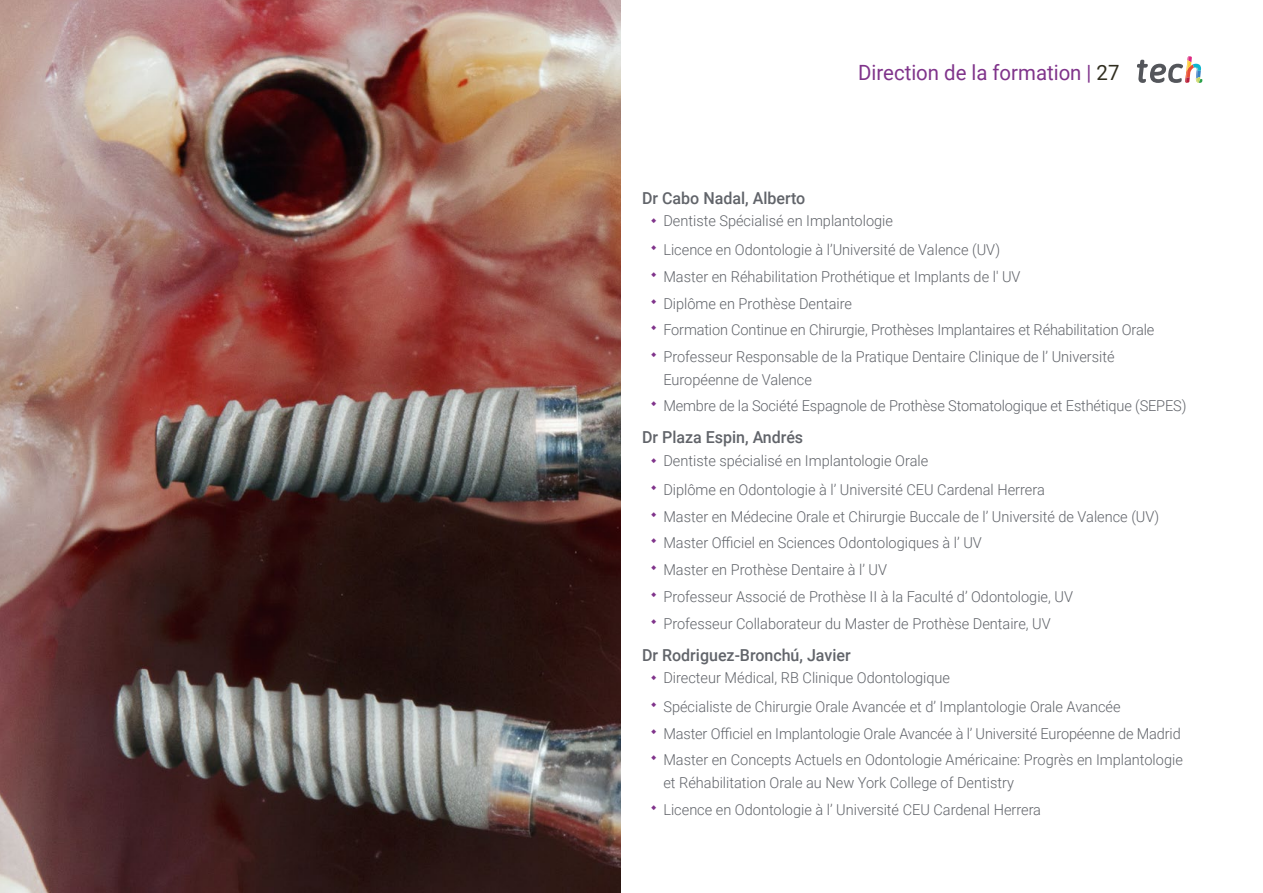
<style>
.page{position:relative;width:1263px;height:893px;background:#fff}
.page>*{position:absolute;margin:0;border:0;box-sizing:border-box;transform-origin:0 0}
.t1{font:21px "Roboto";color:#80348b}
.t2{font:500 16.5px "Roboto";color:#61646a}
.t3{font:300 15px/26.7px "Roboto";color:#61646a}
.s1{color:#312e20}
</style>
<div class="page">
<svg style="left:1137px;top:56px;width:65px;height:27px"></svg>
<img style="left:0;top:0;width:621px;height:893px">
<h1 class="t1" style="left:858px;top:57px;width:263px">Direction de la formation | <span class="s1">27</span></h1>
<p class="t2" style="left:642px;top:186px;width:165px">Dr Cabo Nadal, Alberto</p>
<p class="t3" style="left:663px;top:206px;width:338px;line-height:29px">Dentiste Spécialisé en Implantologie<br>Licence en Odontologie à l’Université de Valence (UV)</p>
<p class="t3" style="left:663px;top:263px;width:492px">Master en Réhabilitation Prothétique et Implants de l' UV<br>Diplôme en Prothèse Dentaire<br>Formation Continue en Chirurgie, Prothèses Implantaires et Réhabilitation Orale Professeur Responsable de la Pratique Dentaire Clinique de l’ Université</p>
<p class="t3" style="left:663px;top:365px;width:525px">Européenne de Valence<br>Membre de la Société Espagnole de Prothèse Stomatologique et Esthétique (SEPES)</p>
<p class="t2" style="left:642px;top:426px;width:163px">Dr Plaza Espin, Andrés</p>
<p class="t3" style="left:663px;top:445px;width:383px;line-height:29px">Dentiste spécialisé en Implantologie Orale<br>Diplôme en Odontologie à l’ Université CEU Cardenal Herrera</p>
<p class="t3" style="left:663px;top:502px;width:497px">Master en Médecine Orale et Chirurgie Buccale de l’ Université de Valence (UV)<br>Master Officiel en Sciences Odontologiques à l’ UV<br>Master en Prothèse Dentaire à l’ UV<br>Professeur Associé de Prothèse II à la Faculté d’ Odontologie, UV<br>Professeur Collaborateur du Master de Prothèse Dentaire, UV</p>
<p class="t2" style="left:642px;top:643px;width:210px">Dr Rodriguez-Bronchú, Javier</p>
<p class="t3" style="left:663px;top:663px;width:459px;line-height:29px">Directeur Médical, RB Clinique Odontologique<br>Spécialiste de Chirurgie Orale Avancée et d’ Implantologie Orale Avancée</p>
<p class="t3" style="left:663px;top:719px;width:521px">Master Officiel en Implantologie Orale Avancée à l’ Université Européenne de Madrid<br>Master en Concepts Actuels en Odontologie Américaine: Progrès en Implantologie</p>
<p class="t3" style="left:663px;top:769px;width:379px">et Réhabilitation Orale au New York College of Dentistry<br>Licence en Odontologie à l’ Université CEU Cardenal Herrera</p>
</div>
